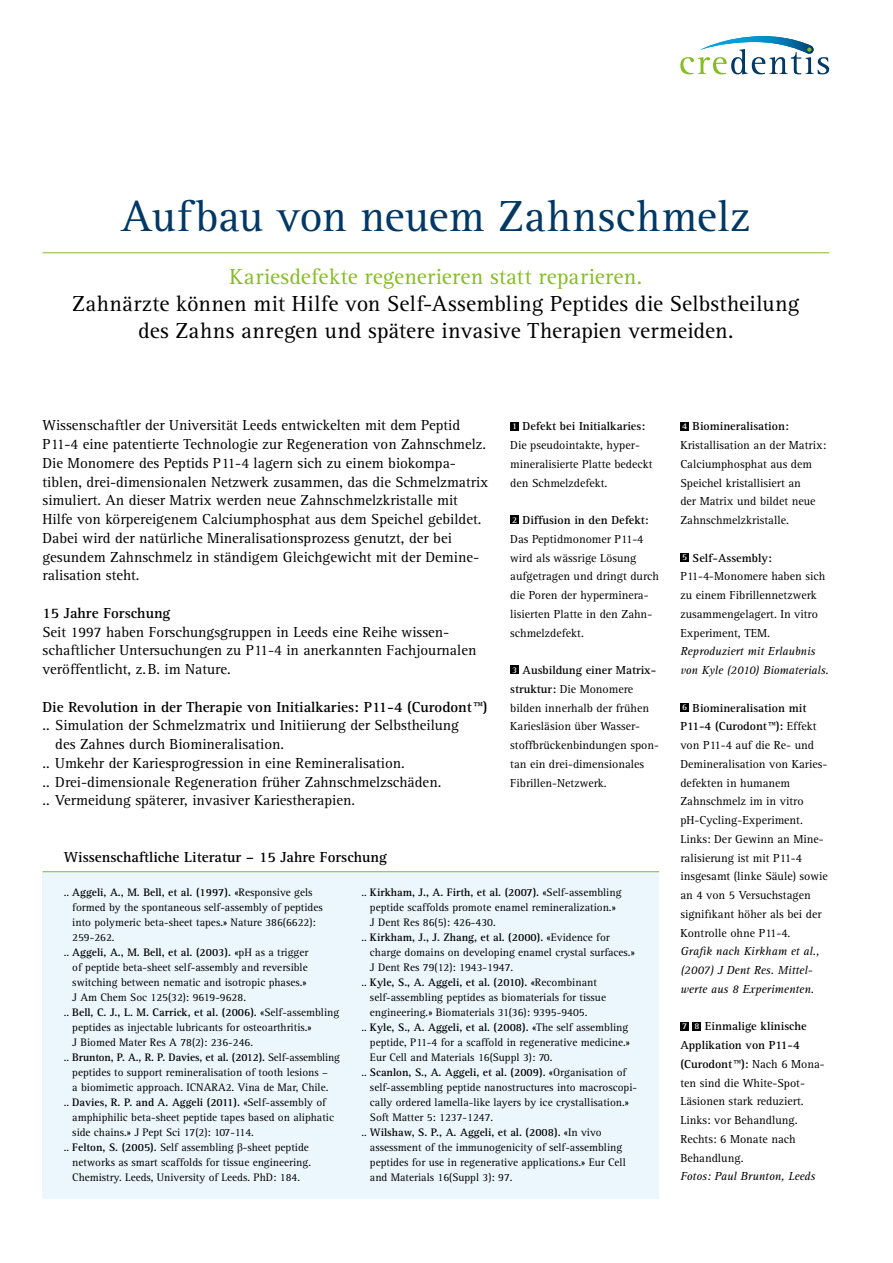
<style>
.page{position:relative;width:893px;height:1263px;background:#fff}
.page>*{position:absolute;margin:0;border:0;box-sizing:border-box;transform-origin:0 0}
.t1{font:45px "Rotis Serif Std";letter-spacing:.005em;color:#003865}
.t2{font:22.5px/27px "Rotis Serif Std";letter-spacing:.01em;color:#000;text-align:center}
.t3{font:22.5px "Rotis Serif Std";letter-spacing:.015em;color:#86bc25}
.t4{font:15px/18.8px "Rotis Serif Std";color:#000}
.t5{font:700 15px "Rotis Serif Std";color:#000}
.t6{font:12px/18.8px "Rotis Serif Std";color:#000}
.t7{font:italic 12px/18.8px "Rotis Serif Std";color:#000}
.t8{font:11.25px "Rotis Serif Std";color:#000}
.t9{font:700 11.25px "Rotis Serif Std";color:#000}
.s1{font-weight:700;font-size:9px;color:#fff}
.s2{font-weight:700}
.s3{font-weight:400}
.s4{font-family:"Times New Roman"}
</style>
<div class="page">
<svg style="left:680px;top:36px;width:149px;height:38px"></svg>
<hr style="left:43px;top:252px;width:786px;height:1px;background:#86bc25">
<div style="left:510px;top:422px;width:9px;height:8px;background:#000"></div>
<div style="left:510px;top:516px;width:9px;height:8px;background:#000"></div>
<div style="left:510px;top:666px;width:9px;height:8px;background:#000"></div>
<div style="left:680px;top:422px;width:9px;height:8px;background:#000"></div>
<div style="left:680px;top:553px;width:9px;height:9px;background:#000"></div>
<div style="left:680px;top:703px;width:9px;height:9px;background:#000"></div>
<div style="left:680px;top:1022px;width:9px;height:8px;background:#000"></div>
<div style="left:693px;top:1022px;width:8px;height:8px;background:#000"></div>
<div style="left:43px;top:872px;width:616px;height:327px;background:#ecf7fd"></div>
<hr style="left:43px;top:871px;width:616px;height:1px;background:#86bc25">
<h1 class="t1" style="left:121px;top:191px;width:631px">Aufbau von neuem Zahnschmelz</h1>
<h2 class="t3" style="left:230px;top:263px;width:414px">Kariesdefekte regenerieren statt reparieren.</h2>
<h2 class="t2" style="left:72px;top:290px;width:729px">Zahnärzte können mit Hilfe von Self-Assembling Peptides die Selbstheilung des Zahns anregen und spätere invasive Therapien vermeiden.</h2>
<p class="t4" style="left:43px;top:416px;width:447px">Wissenschaftler der Universität Leeds entwickelten mit dem Peptid P11-4 eine patentierte Technologie zur Regeneration von Zahnschmelz.<br>Die Monomere des Peptids P11-4 lagern sich zu einem biokompa&shy;tiblen, drei-dimensionalen Netzwerk zusammen, das die Schmelzmatrix simuliert. An dieser Matrix werden neue Zahnschmelzkristalle mit Hilfe von körpereigenem Calciumphosphat aus dem Speichel gebildet.<br>Dabei wird der natürliche Mineralisationsprozess genutzt, der bei gesundem Zahnschmelz in ständigem Gleichgewicht mit der Demine&shy;ralisation steht.</p>
<h3 class="t5" style="left:43px;top:604px;width:129px">15 Jahre Forschung</h3>
<h3 class="t4" style="left:43px;top:623px;width:435px">Seit 1997 haben Forschungsgruppen in Leeds eine Reihe wissen&shy;schaftlicher Untersuchungen zu P11-4 in anerkannten Fachjournalen veröffentlicht, z.B. im Nature.</h3>
<h3 class="t5" style="left:43px;top:698px;width:447px">Die Revolution in der Therapie von Initialkaries: P11-4 (Curodont™)</h3>
<h3 class="t4" style="left:43px;top:716px;width:418px">.. Simulation der Schmelzmatrix und Initiierung der Selbstheilung</h3>
<h3 class="t4" style="left:55px;top:735px;width:230px">des Zahnes durch Biomineralisation.</h3>
<h3 class="t4" style="left:43px;top:754px;width:364px">.. Umkehr der Kariesprogression in eine Remineralisation.</h3>
<h3 class="t4" style="left:43px;top:773px;width:400px">.. Drei-dimensionale Regeneration früher Zahnschmelzschäden.</h3>
<h3 class="t4" style="left:43px;top:791px;width:314px">.. Vermeidung späterer, invasiver Kariestherapien.</h3>
<p class="t6" style="left:510px;top:417px;width:144px"><span class="s1">1</span> <span class="s2">Defekt bei Initialkaries:<br></span>Die pseudointakte, hyper&shy;mineralisierte Platte bedeckt den Schmelzdefekt.</p>
<p class="t6" style="left:510px;top:511px;width:150px"><span class="s1">2</span> <span class="s2">Diffusion in den Defekt:<br></span>Das Peptidmonomer P11-4 wird als wässrige Lösung aufgetragen und dringt durch die Poren der hyperminera&shy;lisierten Platte in den Zahn&shy;schmelzdefekt.</p>
<p class="t6" style="left:510px;top:661px;width:150px"><span class="s1">3</span> <span class="s2">Ausbildung einer Matrix&shy;struktur:</span> Die Monomere bilden innerhalb der frühen<br>Kariesläsion über Wasser&shy;stoffbrückenbindungen spon&shy;tan ein drei-dimensionales<br>Fibrillen-Netzwerk.</p>
<h3 class="t5" style="left:64px;top:848px;width:325px">Wissenschaftliche Literatur – 15 Jahre Forschung</h3>
<p class="t9" style="left:361px;top:885px;width:262px"><span class="s3">..</span> Kirkham, J., A. Firth, et al. (2007). <span class="s3">«Self-assembling</span></p>
<p class="t8" style="left:370px;top:900px;width:247px">peptide scaffolds promote enamel remineralization.»</p>
<p class="t8" style="left:370px;top:915px;width:127px">J Dent Res 86(5): 426-430.</p>
<p class="t9" style="left:361px;top:930px;width:250px"><span class="s3">..</span> Kirkham, J., J. Zhang, et al. (2000). <span class="s3">«Evidence for</span></p>
<p class="t8" style="left:370px;top:945px;width:266px">charge domains on developing enamel crystal surfaces.»</p>
<p class="t8" style="left:370px;top:960px;width:145px">J Dent Res 79(12): 1943-1947.</p>
<p class="t9" style="left:361px;top:975px;width:237px"><span class="s3">..</span> Kyle, S., A. Aggeli, et al. (2010). <span class="s3">«Recombinant</span></p>
<p class="t8" style="left:370px;top:990px;width:238px">self-assembling peptides as biomaterials for tissue</p>
<p class="t8" style="left:370px;top:1005px;width:219px">engineering.» Biomaterials 31(36): 9395-9405.</p>
<p class="t9" style="left:361px;top:1020px;width:268px"><span class="s3">..</span> Kyle, S., A. Aggeli, et al. (2008). <span class="s3">«The self assembling</span></p>
<p class="t8" style="left:370px;top:1035px;width:262px">peptide, P11-4 for a scaffold in regenerative medicine.»</p>
<p class="t8" style="left:370px;top:1050px;width:184px">Eur Cell and Materials 16(Suppl 3): 70.</p>
<p class="t9" style="left:361px;top:1065px;width:266px"><span class="s3">..</span> Scanlon, S., A. Aggeli, et al. (2009). <span class="s3">«Organisation of</span></p>
<p class="t8" style="left:370px;top:1080px;width:269px">self-assembling peptide nanostructures into macroscopi-</p>
<p class="t8" style="left:370px;top:1095px;width:261px">cally ordered lamella-like layers by ice crystallisation.»</p>
<p class="t8" style="left:370px;top:1110px;width:125px">Soft Matter 5: 1237-1247.</p>
<p class="t9" style="left:361px;top:1125px;width:242px"><span class="s3">..</span> Wilshaw, S. P., A. Aggeli, et al. (2008). <span class="s3">«In vivo</span></p>
<p class="t8" style="left:370px;top:1140px;width:254px">assessment of the immunogenicity of self-assembling</p>
<p class="t8" style="left:370px;top:1155px;width:257px">peptides for use in regenerative applications.» Eur Cell</p>
<p class="t8" style="left:370px;top:1170px;width:144px">and Materials 16(Suppl 3): 97.</p>
<p class="t9" style="left:64px;top:885px;width:250px"><span class="s3">..</span> Aggeli, A., M. Bell, et al. (1997). <span class="s3">«Responsive gels</span></p>
<p class="t8" style="left:72px;top:900px;width:252px">formed by the spontaneous self-assembly of peptides</p>
<p class="t8" style="left:72px;top:915px;width:245px">into polymeric beta-sheet tapes.» Nature 386(6622):</p>
<p class="t8" style="left:72px;top:930px;width:44px">259-262.</p>
<p class="t9" style="left:64px;top:945px;width:246px"><span class="s3">..</span> Aggeli, A., M. Bell, et al. (2003). <span class="s3">«pH as a trigger</span></p>
<p class="t8" style="left:72px;top:960px;width:237px">of peptide beta-sheet self-assembly and reversible</p>
<p class="t8" style="left:72px;top:975px;width:236px">switching between nematic and isotropic phases.»</p>
<p class="t8" style="left:72px;top:990px;width:175px">J Am Chem Soc 125(32): 9619-9628.</p>
<p class="t9" style="left:64px;top:1005px;width:277px"><span class="s3">..</span> Bell, C. J., L. M. Carrick, et al. (2006). <span class="s3">«Self-assembling</span></p>
<p class="t8" style="left:72px;top:1020px;width:241px">peptides as injectable lubricants for osteoarthritis.»</p>
<p class="t8" style="left:72px;top:1035px;width:182px">J Biomed Mater Res A 78(2): 236-246.</p>
<p class="t9" style="left:64px;top:1050px;width:278px"><span class="s3">..</span> Brunton, P. A., R. P. Davies, et al. (2012). <span class="s3">Self-assembling</span></p>
<p class="t8" style="left:72px;top:1065px;width:257px">peptides to support remineralisation of tooth lesions –</p>
<p class="t8" style="left:72px;top:1080px;width:258px">a biomimetic approach. ICNARA2. Vina de Mar, Chile.</p>
<p class="t9" style="left:64px;top:1095px;width:264px"><span class="s3">..</span> Davies, R. P. and A. Aggeli (2011). <span class="s3">«Self-assembly of</span></p>
<p class="t8" style="left:72px;top:1110px;width:263px">amphiphilic beta-sheet peptide tapes based on aliphatic</p>
<p class="t8" style="left:72px;top:1125px;width:183px">side chains.» J Pept Sci 17(2): 107-114.</p>
<p class="t8" style="left:64px;top:1140px;width:247px">.. <span class="s2">Felton, S. (2005).</span> Self assembling <span class="s4">β</span>-sheet peptide</p>
<p class="t8" style="left:72px;top:1155px;width:240px">networks as smart scaffolds for tissue engineering.</p>
<p class="t8" style="left:72px;top:1170px;width:229px">Chemistry. Leeds, University of Leeds. PhD: 184.</p>
<p class="t6" style="left:680px;top:417px;width:147px"><span class="s1">4</span> <span class="s2">Biomineralisation:<br></span>Kristallisation an der Matrix:<br>Calciumphosphat aus dem<br>Speichel kristallisiert an<br>der Matrix und bildet neue<br>Zahnschmelzkristalle.</p>
<p class="t6" style="left:680px;top:549px;width:146px"><span class="s1">5</span> <span class="s2">Self-Assembly:<br></span>P11-4-Monomere haben sich zu einem Fibrillennetzwerk zusammengelagert. In vitro<br>Experiment, TEM.</p>
<p class="t7" style="left:680px;top:642px;width:150px">Reproduziert mit Erlaubnis von Kyle (2010) Biomaterials.</p>
<p class="t6" style="left:680px;top:699px;width:149px"><span class="s1">6</span> <span class="s2">Biomineralisation mit<br>P11-4 (Curodont™):</span> Effekt von P11-4 auf die Re- und<br>Demineralisation von Karies&shy;defekten in humanem<br>Zahnschmelz im in vitro pH-Cycling-Experiment.<br>Links: Der Gewinn an Mine&shy;ralisierung ist mit P11-4 insgesamt (linke Säule) sowie an 4 von 5 Versuchstagen signifikant höher als bei der<br>Kontrolle ohne P11-4.</p>
<p class="t7" style="left:680px;top:942px;width:141px">Grafik nach Kirkham et al., (2007) J Dent Res. Mittel&shy;werte aus 8 Experimenten.</p>
<p class="t6" style="left:680px;top:1017px;width:146px"><span class="s1">7 8</span> <span class="s2">Einmalige klinische<br>Applikation von P11-4 (Curodont™):</span> Nach 6 Mona&shy;ten sind die White-Spot-<br>Läsionen stark reduziert.<br>Links: vor Behandlung.<br>Rechts: 6 Monate nach<br>Behandlung.</p>
<p class="t7" style="left:680px;top:1167px;width:137px">Fotos: Paul Brunton, Leeds</p>
</div>
